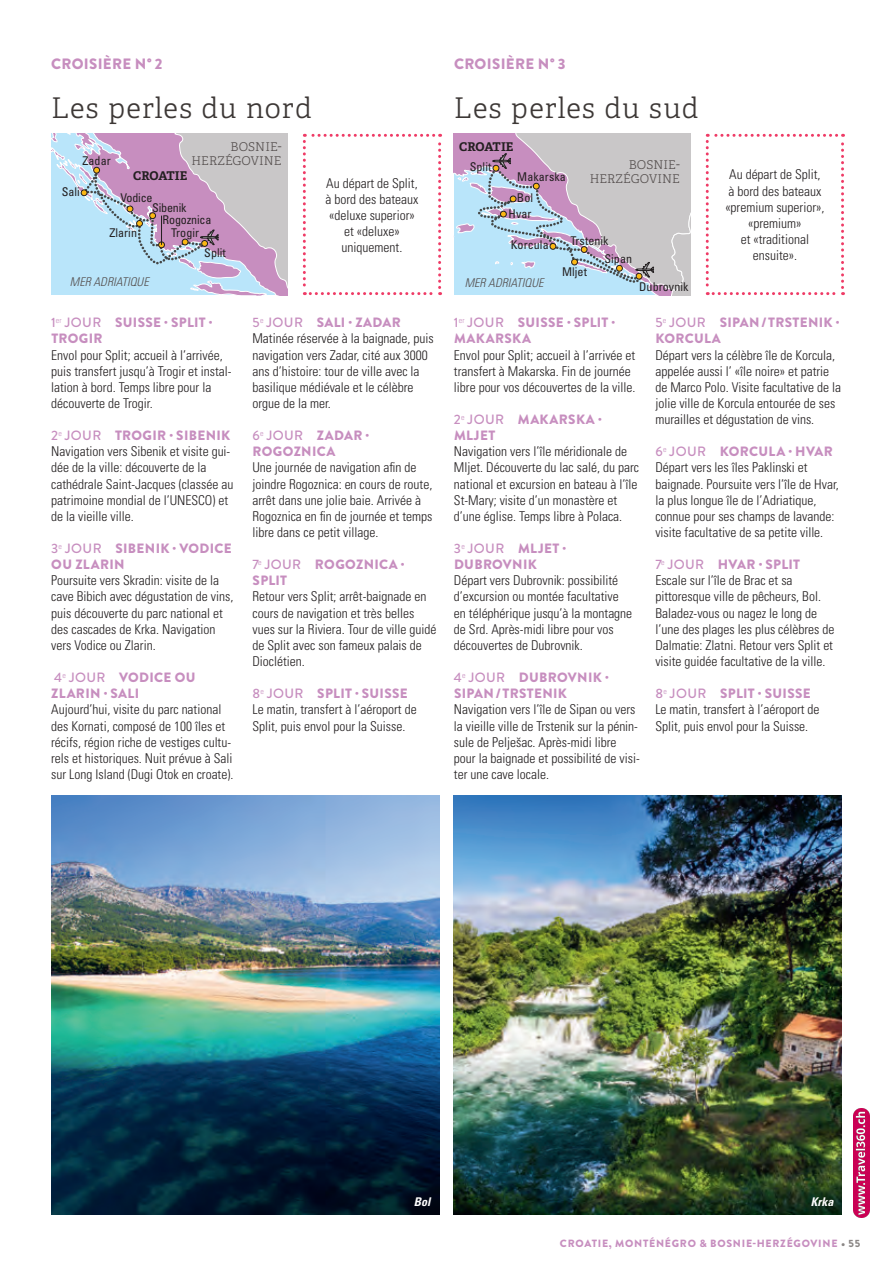
<style>
.page{position:relative;width:893px;height:1263px;background:#fff}
.page>*{position:absolute;margin:0;border:0;box-sizing:border-box;transform-origin:0 0}
.t1{font:300 28.5px "Adelle";letter-spacing:.04em;color:#3d3836}
.t2{font:900 15px "Brandon Grotesque";letter-spacing:.02em;color:#c78ebf}
.t3{font:300 condensed 13.5px/16px "Univers";color:#231f20}
.t4{font:900 13.5px/16px "Brandon Grotesque";letter-spacing:.025em;color:#c78ebf}
.t5{font:condensed 12px/20.4px "Univers";letter-spacing:.005em;color:#231f20}
.t6{font:300 12px/13.8px "Adelle";letter-spacing:.005em;color:#544e4d;text-align:right}
.t7{font:italic 300 condensed 12px "Univers";letter-spacing:.005em;color:#544e4d}
.t8{font:condensed 12px/12.8px "Univers";letter-spacing:-.015em;color:#231f20}
.t9{font:700 12px "Adelle";letter-spacing:-.01em;color:#231f20}
.t10{font:italic 700 condensed 12px "Univers";color:#fff}
.t11{font:900 10.5px "Brandon Grotesque";letter-spacing:.07em;color:#c78ebf}
.s1{font-weight:500}
.s2{color:#8a8685}
</style>
<div class="page">
<svg style="left:303px;top:134px;width:138px;height:161px"></svg>
<svg style="left:706px;top:134px;width:138px;height:161px"></svg>
<svg style="left:454px;top:134px;width:237px;height:161px;background:#c1c4d4"></svg>
<svg style="left:51px;top:134px;width:237px;height:161px;background:#c2bfd6"></svg>
<img style="left:454px;top:795px;width:388px;height:419px">
<img style="left:51px;top:795px;width:388px;height:419px">
<img style="left:853px;top:1108px;width:17px;height:109px">
<p class="t2" style="left:51px;top:54px;width:113px">CROISIÈRE N° 2</p>
<h1 class="t1" style="left:51px;top:90px;width:262px">Les perles du nord</h1>
<p class="t5" style="left:82px;top:151px;width:30px">Zadar</p>
<p class="t6" style="left:192px;top:140px;width:92px">BOSNIE-<br>HERZÉGOVINE</p>
<p class="t9" style="left:133px;top:168px;width:56px">CROATIE</p>
<p class="t5" style="left:62px;top:181px;width:20px">Sali</p>
<p class="t5" style="left:120px;top:187px;width:34px">Vodice</p>
<p class="t8" style="left:163px;top:201px;width:50px;text-indent:-10px">Sibenik<br>Rogoznica</p>
<p class="t5" style="left:109px;top:222px;width:29px">Zlarin</p>
<p class="t5" style="left:171px;top:222px;width:30px">Trogir</p>
<p class="t5" style="left:204px;top:242px;width:23px">Split</p>
<p class="t7" style="left:70px;top:274px;width:80px">MER ADRIATIQUE</p>
<p class="t2" style="left:454px;top:54px;width:113px">CROISIÈRE N° 3</p>
<h1 class="t1" style="left:454px;top:90px;width:246px">Les perles du sud</h1>
<p class="t9" style="left:459px;top:139px;width:56px">CROATIE</p>
<p class="t6" style="left:590px;top:158px;width:92px">BOSNIE-<br>HERZÉGOVINE</p>
<p class="t5" style="left:470px;top:156px;width:23px">Split</p>
<p class="t3" style="left:325px;top:175px;width:94px;text-align:center">Au départ de Split, à bord des bateaux «deluxe superior» et «deluxe» uniquement.</p>
<p class="t3" style="left:725px;top:167px;width:100px;text-align:center">Au départ de Split, à bord des bateaux «premium superior», «premium»<br>et «traditional ensuite».</p>
<p class="t5" style="left:517px;top:167px;width:51px">Makarska<br>Bol</p>
<p class="t5" style="left:509px;top:203px;width:24px">Hvar</p>
<p class="t5" style="left:604px;top:231px;width:29px;line-height:18.5px;text-indent:-34px">Trstenik<br>Sipan</p>
<p class="t5" style="left:511px;top:234px;width:39px">Korcula</p>
<p class="t5" style="left:562px;top:262px;width:26px">Mljet</p>
<p class="t7" style="left:465px;top:276px;width:80px">MER ADRIATIQUE</p>
<p class="t5" style="left:639px;top:277px;width:51px">Dubrovnik</p>
<p class="t4" style="left:51px;top:315px;width:163px"><span class="s1">1</span><sup>er</sup> <span class="s1">JOUR</span> SUISSE · SPLIT ·<br>TROGIR</p>
<p class="t3" style="left:51px;top:347px;width:182px">Envol pour Split; accueil à l’arrivée, puis transfert jusqu’à Trogir et instal&shy;lation à bord. Temps libre pour la découverte de Trogir.</p>
<p class="t4" style="left:51px;top:428px;width:181px"><span class="s1">2</span><sup>e</sup> <span class="s1">JOUR</span> TROGIR · SIBENIK</p>
<p class="t3" style="left:51px;top:444px;width:184px">Navigation vers Sibenik et visite gui&shy;dée de la ville: découverte de la cathédrale Saint-Jacques (classée au patrimoine mondial de l’UNESCO) et de la vieille ville.</p>
<p class="t4" style="left:51px;top:541px;width:182px"><span class="s1">3</span><sup>e</sup> <span class="s1">JOUR</span> SIBENIK · VODICE<br>OU ZLARIN</p>
<p class="t3" style="left:51px;top:573px;width:184px">Poursuite vers Skradin: visite de la cave Bibich avec dégustation de vins, puis découverte du parc national et des cascades de Krka. Navigation vers Vodice ou Zlarin.</p>
<p class="t4" style="left:51px;top:670px;width:146px"><span class="s1">4</span><sup>e</sup> <span class="s1">JOUR</span> VODICE OU<br>ZLARIN · SALI</p>
<p class="t3" style="left:51px;top:702px;width:184px">Aujourd’hui, visite du parc national des Kornati, composé de 100 îles et récifs, région riche de vestiges cultu&shy;rels et historiques. Nuit prévue à Sali sur Long Island (Dugi Otok en croate).</p>
<p class="t4" style="left:252px;top:315px;width:150px"><span class="s1">5</span><sup>e</sup> <span class="s1">JOUR</span> SALI · ZADAR</p>
<p class="t3" style="left:252px;top:331px;width:183px">Matinée réservée à la baignade, puis navigation vers Zadar, cité aux 3000 ans d’histoire: tour de ville avec la basilique médiévale et le célèbre orgue de la mer.</p>
<p class="t4" style="left:252px;top:428px;width:118px"><span class="s1">6</span><sup>e</sup> <span class="s1">JOUR</span> ZADAR ·<br>ROGOZNICA</p>
<p class="t3" style="left:252px;top:460px;width:181px">Une journée de navigation afin de joindre Rogoznica: en cours de route, arrêt dans une jolie baie. Arrivée à Rogoznica en fin de journée et temps libre dans ce petit village.</p>
<p class="t4" style="left:252px;top:557px;width:154px"><span class="s1">7</span><sup>e</sup> <span class="s1">JOUR</span> ROGOZNICA ·<br>SPLIT</p>
<p class="t3" style="left:252px;top:589px;width:186px">Retour vers Split; arrêt-baignade en cours de navigation et très belles vues sur la Riviera. Tour de ville guidé de Split avec son fameux palais de<br>Dioclétien.</p>
<p class="t4" style="left:252px;top:686px;width:157px"><span class="s1">8</span><sup>e</sup> <span class="s1">JOUR</span> SPLIT · SUISSE</p>
<p class="t3" style="left:252px;top:702px;width:166px">Le matin, transfert à l’aéroport de<br>Split, puis envol pour la Suisse.</p>
<p class="t4" style="left:454px;top:315px;width:163px"><span class="s1">1</span><sup>er</sup> <span class="s1">JOUR</span> SUISSE · SPLIT ·<br>MAKARSKA</p>
<p class="t3" style="left:454px;top:347px;width:183px">Envol pour Split; accueil à l’arrivée et transfert à Makarska. Fin de journée libre pour vos découvertes de la ville.</p>
<p class="t4" style="left:454px;top:412px;width:149px"><span class="s1">2</span><sup>e</sup> <span class="s1">JOUR</span> MAKARSKA ·<br>MLJET</p>
<p class="t3" style="left:454px;top:444px;width:187px">Navigation vers l’île méridionale de Mljet. Découverte du lac salé, du parc national et excursion en bateau à l’île St-Mary; visite d’un monastère et d’une église. Temps libre à Polaca.</p>
<p class="t4" style="left:454px;top:541px;width:114px"><span class="s1">3</span><sup>e</sup> <span class="s1">JOUR</span> MLJET ·<br>DUBROVNIK</p>
<p class="t3" style="left:454px;top:573px;width:180px">Départ vers Dubrovnik: possibilité d’excursion ou montée facultative en téléphérique jusqu’à la montagne de Srd. Après-midi libre pour vos découvertes de Dubrovnik.</p>
<p class="t4" style="left:454px;top:670px;width:156px"><span class="s1">4</span><sup>e</sup> <span class="s1">JOUR</span> DUBROVNIK ·<br>SIPAN/TRSTENIK</p>
<p class="t3" style="left:454px;top:702px;width:187px">Navigation vers l’île de Sipan ou vers la vieille ville de Trstenik sur la pénin&shy;sule de Pelješac. Après-midi libre pour la baignade et possibilité de visi&shy;ter une cave locale.</p>
<p class="t4" style="left:655px;top:315px;width:186px"><span class="s1">5</span><sup>e</sup> <span class="s1">JOUR</span> SIPAN/TRSTENIK ·<br>KORCULA</p>
<p class="t3" style="left:655px;top:347px;width:187px">Départ vers la célèbre île de Korcula, appelée aussi l’ «île noire» et patrie de Marco Polo. Visite facultative de la jolie ville de Korcula entourée de ses murailles et dégustation de vins.</p>
<p class="t4" style="left:655px;top:444px;width:179px"><span class="s1">6</span><sup>e</sup> <span class="s1">JOUR</span> KORCULA · HVAR</p>
<p class="t3" style="left:655px;top:460px;width:185px">Départ vers les îles Paklinski et baignade. Poursuite vers l’île de Hvar, la plus longue île de l’Adriatique, connue pour ses champs de lavande: visite facultative de sa petite ville.</p>
<p class="t4" style="left:655px;top:557px;width:146px"><span class="s1">7</span><sup>e</sup> <span class="s1">JOUR</span> HVAR · SPLIT</p>
<p class="t3" style="left:655px;top:573px;width:181px">Escale sur l’île de Brac et sa pittoresque ville de pêcheurs, Bol.<br>Baladez-vous ou nagez le long de l’une des plages les plus célèbres de Dalmatie: Zlatni. Retour vers Split et visite guidée facultative de la ville.</p>
<p class="t4" style="left:655px;top:686px;width:157px"><span class="s1">8</span><sup>e</sup> <span class="s1">JOUR</span> SPLIT · SUISSE</p>
<p class="t3" style="left:655px;top:702px;width:166px">Le matin, transfert à l’aéroport de<br>Split, puis envol pour la Suisse.</p>
<p class="t10" style="left:414px;top:1194px;width:18px">Bol</p>
<p class="t10" style="left:811px;top:1194px;width:24px">Krka</p>
<p class="t11" style="left:560px;top:1235px;width:302px">CROATIE, MONTÉNÉGRO &amp; BOSNIE-HERZÉGOVINE <span class="s2">• 55</span></p>
</div>
